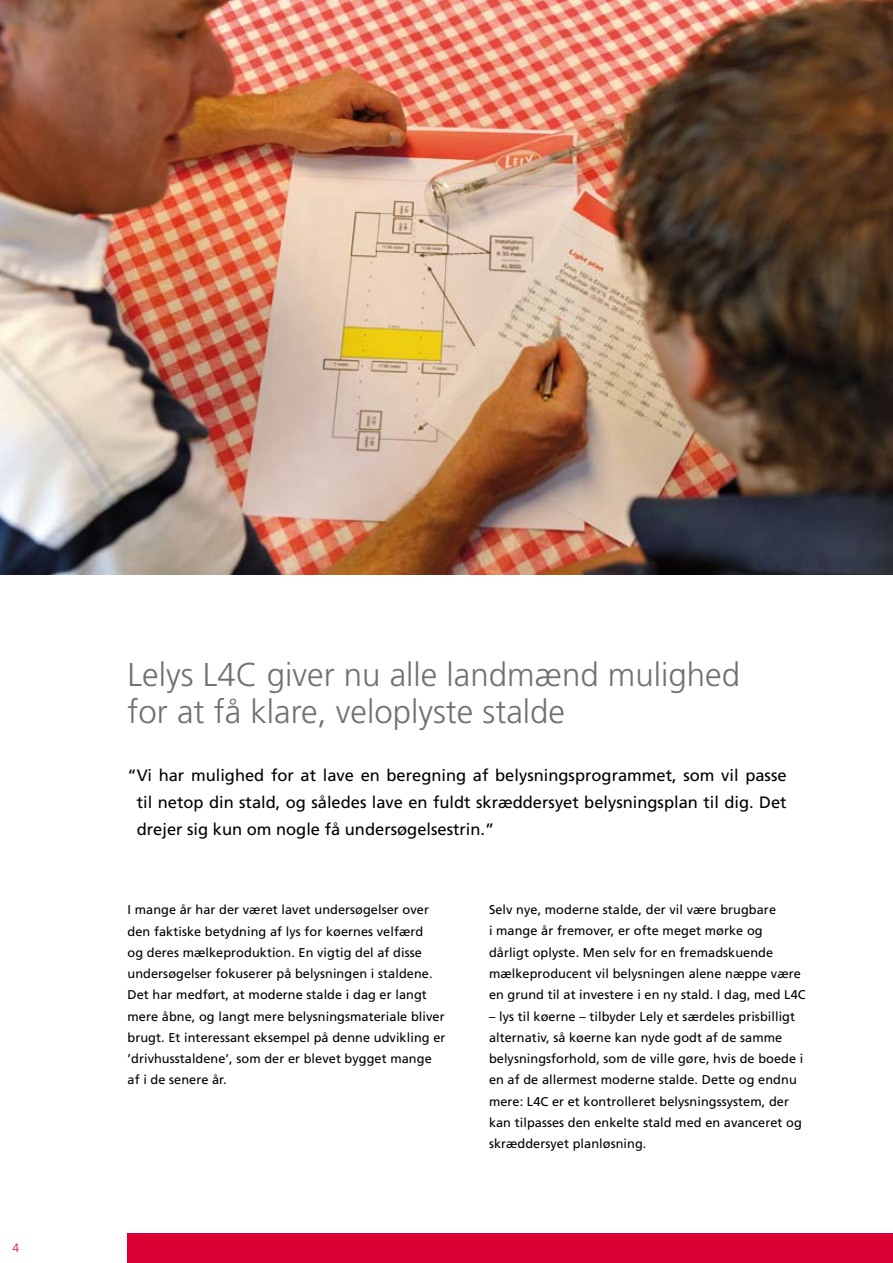
<style>
.page{position:relative;width:893px;height:1263px;background:#fff}
.page>*{position:absolute;margin:0;border:0;box-sizing:border-box;transform-origin:0 0}
.t1{font:300 33px/37.2px "Frutiger";color:#707173}
.t2{font:16.5px/26.5px "Frutiger";color:#000;text-align:justify}
.t3{font:12.75px/21.3px "Frutiger";letter-spacing:.005em;color:#000}
.t4{font:300 12px "Frutiger";color:#da0034}
</style>
<div class="page">
<img style="left:0;top:0;width:893px;height:574px">
<div style="left:128px;top:1233px;width:765px;height:30px;background:#da0034"></div>
<p class="t4" style="left:13px;top:1241px;width:8px">4</p>
<h1 class="t1" style="left:128px;top:656px;width:614px">Lelys L4C giver nu alle landmænd mulighed for at få klare, veloplyste stalde</h1>
<p class="t2" style="left:137px;top:762px;width:651px;text-indent:-9px">“Vi har mulighed for at lave en beregning af belysningsprogrammet, som vil passe til netop din stald, og således lave en fuldt skræddersyet belysningsplan til dig. Det drejer sig kun om nogle få undersøgelsestrin.”</p>
<p class="t3" style="left:128px;top:899px;width:319px">I mange år har der været lavet undersøgelser over den faktiske betydning af lys for køernes velfærd<br>og deres mælkeproduktion. En vigtig del af disse undersøgelser fokuserer på belysningen i staldene.<br>Det har medført, at moderne stalde i dag er langt mere åbne, og langt mere belysningsmateriale bliver brugt. Et interessant eksempel på denne udvikling er ’drivhusstaldene’, som der er blevet bygget mange af i de senere år.</p>
<p class="t3" style="left:489px;top:899px;width:318px">Selv nye, moderne stalde, der vil være brugbare<br>i mange år fremover, er ofte meget mørke og dårligt oplyste. Men selv for en fremadskuende mælkeproducent vil belysningen alene næppe være en grund til at investere i en ny stald. I dag, med L4C</p>
<p class="t3" style="left:489px;top:1005px;width:316px">– lys til køerne – tilbyder Lely et særdeles prisbilligt alternativ, så køerne kan nyde godt af de samme belysningsforhold, som de ville gøre, hvis de boede i en af de allermest moderne stalde. Dette og endnu mere: L4C er et kontrolleret belysningssystem, der kan tilpasses den enkelte stald med en avanceret og skræddersyet planløsning.</p>
</div>
